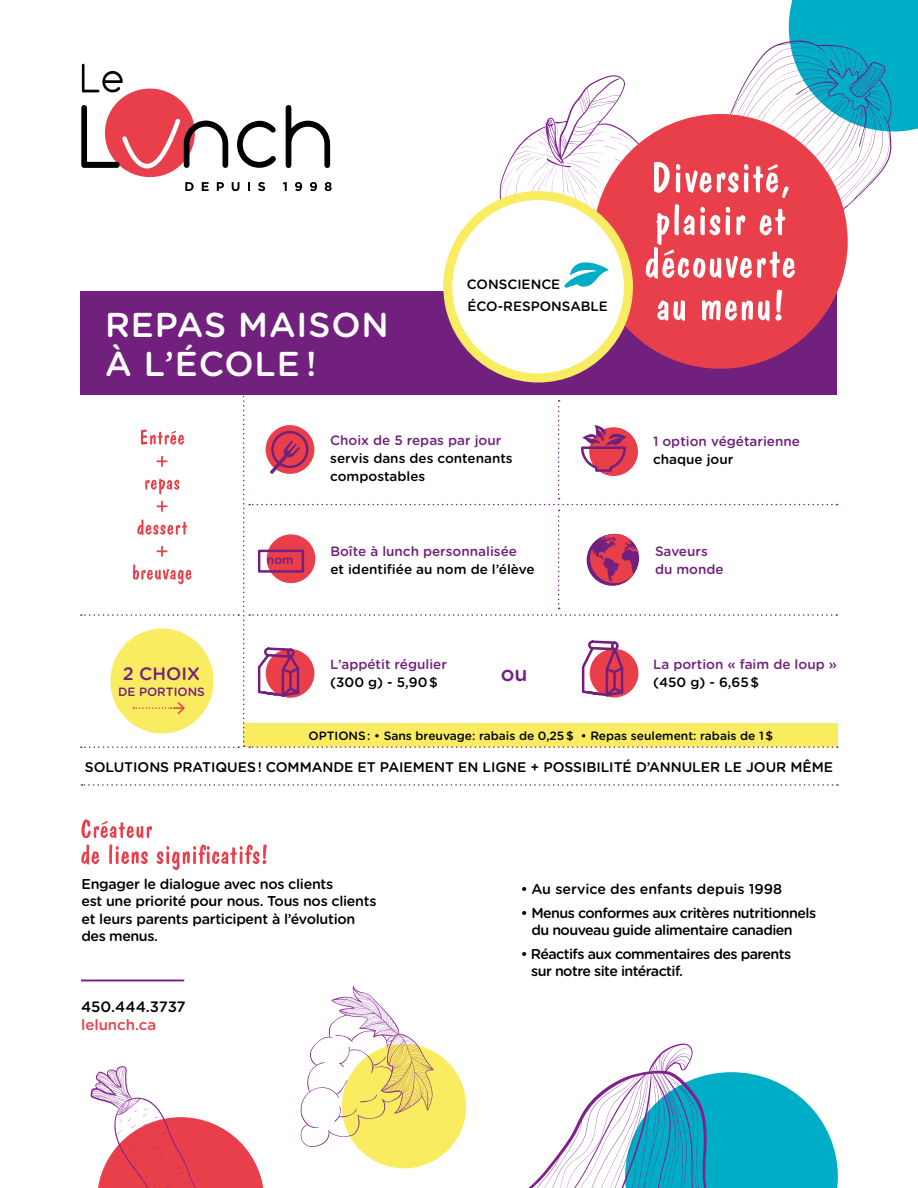
<style>
.page{position:relative;width:918px;height:1188px;background:#fff}
.page>*{position:absolute;margin:0;border:0;box-sizing:border-box;transform-origin:0 0}
.t1{font:500 34.5px/39px "Gotham Rounded";letter-spacing:.025em;color:#fff}
.t2{font:500 21px "Gotham Rounded";color:#72207e}
.t3{font:500 18px "Gotham Rounded";color:#72207e}
.t4{font:500 15px "Gotham Rounded";color:#000}
.t5{font:500 15px "Gotham Rounded";color:#e83f4b}
.t6{font:500 14.25px/17.2px "Gotham Rounded";letter-spacing:-.04em;color:#000}
.t7{font:500 14.25px/17.2px "Gotham Rounded";letter-spacing:-.02em;color:#000}
.t8{font:500 14.25px "Gotham Rounded";color:#000}
.t9{font:500 13.95px "Gotham Rounded";letter-spacing:-.005em;color:#000}
.t10{font:500 13.5px/22.5px "Gotham Rounded";color:#000}
.t11{font:500 13.5px/18px "Gotham Rounded";color:#72207e}
.t12{font:500 12px "Gotham Rounded";color:#000}
.t13{font:500 12px "Gotham Rounded";color:#72207e}
</style>
<div class="page">
<div style="left:105px;top:89px;width:90px;height:88px;background:#e83f4b;border-radius:50%"></div>
<svg style="left:81px;top:105px;width:147px;height:64px"></svg>
<svg style="left:237px;top:121px;width:39px;height:47px"></svg>
<svg style="left:286px;top:105px;width:44px;height:63px"></svg>
<svg style="left:185px;top:182px;width:9px;height:9px"></svg>
<svg style="left:202px;top:182px;width:7px;height:9px"></svg>
<svg style="left:217px;top:182px;width:7px;height:9px"></svg>
<svg style="left:232px;top:182px;width:8px;height:9px"></svg>
<svg style="left:248px;top:182px;width:2px;height:9px"></svg>
<svg style="left:258px;top:182px;width:7px;height:9px"></svg>
<svg style="left:283px;top:182px;width:4px;height:9px"></svg>
<svg style="left:295px;top:182px;width:7px;height:9px"></svg>
<svg style="left:310px;top:182px;width:7px;height:9px"></svg>
<svg style="left:325px;top:182px;width:7px;height:9px"></svg>
<svg style="left:82px;top:64px;width:41px;height:28px"></svg>
<svg style="left:81px;top:819px;width:71px;height:19px"></svg>
<svg style="left:81px;top:844px;width:186px;height:26px"></svg>
<div style="left:80px;top:291px;width:757px;height:103px;background:#72207e"></div>
<svg style="left:81px;top:784px;width:757px;height:2px"></svg>
<hr style="left:81px;top:980px;width:103px;height:1px;background:#72207e">
<div style="left:593px;top:114px;width:255px;height:255px;background:#e83f4b;border-radius:50%"></div>
<div style="left:448px;top:196px;width:180px;height:182px;background:#fff;border-radius:50%"></div>
<svg style="left:500px;top:75px;width:140px;height:213px"></svg>
<div style="left:443px;top:191px;width:190px;height:191px;border:9px solid #f9ec60;border-radius:50%"></div>
<svg style="left:657px;top:290px;width:125px;height:31px"></svg>
<svg style="left:646px;top:0;width:272px;height:279px"></svg>
<div style="left:342px;top:1044px;width:124px;height:124px;background:#f9ec60;border-radius:50%"></div>
<svg style="left:528px;top:1044px;width:310px;height:144px"></svg>
<svg style="left:90px;top:1066px;width:174px;height:122px"></svg>
<svg style="left:301px;top:985px;width:133px;height:162px"></svg>
<svg style="left:81px;top:394px;width:757px;height:354px"></svg>
<h1 class="t1" style="left:105px;top:304px;width:285px">REPAS MAISON<br>À L’ÉCOLE !</h1>
<p class="t10" style="left:467px;top:272px;width:143px">CONSCIENCE<br>ÉCO-RESPONSABLE</p>
<p class="t11" style="left:330px;top:430px;width:173px">Choix de 5 repas par jour</p>
<p class="t10" style="left:330px;top:448px;width:184px;line-height:18px">servis dans des contenants compostables</p>
<p class="t11" style="left:653px;top:432px;width:148px">1 option végétarienne</p>
<p class="t10" style="left:653px;top:447px;width:82px">chaque jour</p>
<p class="t3" style="left:123px;top:661px;width:79px">2 CHOIX</p>
<p class="t13" style="left:118px;top:684px;width:88px">DE PORTIONS</p>
<p class="t11" style="left:330px;top:542px;width:188px">Boîte à lunch personnalisée</p>
<p class="t10" style="left:330px;top:557px;width:206px">et identifiée au nom de l’élève</p>
<p class="t13" style="left:267px;top:551px;width:28px">nom</p>
<p class="t11" style="left:655px;top:542px;width:70px">Saveurs du monde</p>
<p class="t11" style="left:330px;top:655px;width:118px">L’appétit régulier</p>
<p class="t10" style="left:330px;top:671px;width:109px">(300 g) - 5,90 $</p>
<h2 class="t2" style="left:501px;top:659px;width:28px">ou</h2>
<p class="t11" style="left:653px;top:655px;width:185px">La portion « faim de loup »</p>
<p class="t10" style="left:653px;top:670px;width:108px">(450 g) - 6,65 $</p>
<p class="t12" style="left:309px;top:727px;width:466px">OPTIONS : • Sans breuvage: rabais de 0,25 $ • Repas seulement: rabais de 1 $</p>
<p class="t9" style="left:85px;top:757px;width:750px">SOLUTIONS PRATIQUES ! COMMANDE ET PAIEMENT EN LIGNE + POSSIBILITÉ D’ANNULER LE JOUR MÊME</p>
<p class="t7" style="left:81px;top:875px;width:297px">Engager le dialogue avec nos clients<br>est une priorité pour nous. Tous nos clients et leurs parents participent à l’évolution des menus.</p>
<p class="t8" style="left:521px;top:878px;width:263px">• Au service des enfants depuis 1998</p>
<p class="t6" style="left:531px;top:903px;width:286px;text-indent:-11px">• Menus conformes aux critères nutritionnels du nouveau guide alimentaire canadien</p>
<p class="t6" style="left:531px;top:945px;width:262px;text-indent:-11px">• Réactifs aux commentaires des parents sur notre site intéractif.</p>
<p class="t4" style="left:81px;top:996px;width:106px">450.444.3737</p>
<p class="t5" style="left:81px;top:1014px;width:77px">lelunch.ca</p>
</div>
